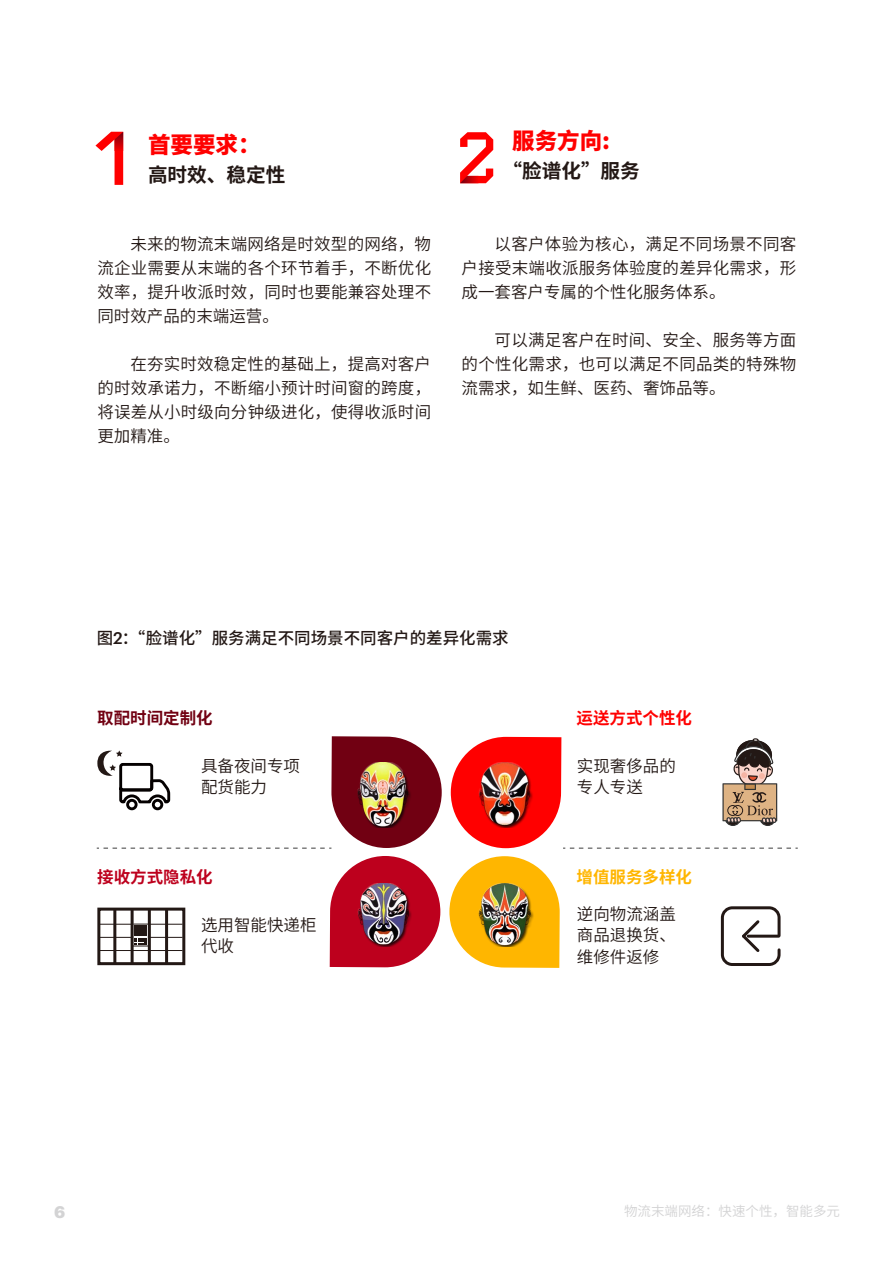
<style>
.page{position:relative;width:893px;height:1263px;background:#fff}
.page>*{position:absolute;margin:0;border:0;box-sizing:border-box;transform-origin:0 0}
.t1{font:800 22.5px "Source Han Sans SC";color:#f00}
.t2{font:700 19.65px "Source Han Sans SC";color:#231815}
.t3{font:16.5px/24px "Source Han Sans SC";letter-spacing:.01em;color:#231815;text-align:justify}
.t4{font:500 16.5px "Source Han Sans SC";color:#231815}
.t5{font:700 16.5px "Source Han Sans SC";color:#710012}
.t6{font:700 16.5px "Source Han Sans SC";color:#f00}
.t7{font:700 16.5px "Source Han Sans SC";color:#ffb600}
.t8{font:700 16.5px "Source Han Sans SC";color:#bd001d}
.t9{font:700 16.5px "Graphik";color:#d3d3d4}
.t10{font:13.5px "Source Han Sans SC";color:#d3d3d4}
.s1{font-family:"Graphik"}
</style>
<div class="page">
<svg style="left:449px;top:856px;width:111px;height:112px"></svg>
<svg style="left:330px;top:856px;width:111px;height:111px"></svg>
<svg style="left:95px;top:132px;width:28px;height:53px"></svg>
<svg style="left:460px;top:132px;width:33px;height:51px"></svg>
<img style="left:350px;top:883px;width:65px;height:64px">
<img style="left:472px;top:883px;width:65px;height:64px">
<div style="left:97px;top:907px;width:88px;height:58px;border:3px solid #231815"></div>
<hr style="left:113px;top:909px;width:3px;height:55px;background:#231815">
<hr style="left:131px;top:909px;width:3px;height:55px;background:#231815">
<hr style="left:148px;top:909px;width:3px;height:55px;background:#231815">
<hr style="left:165px;top:909px;width:3px;height:55px;background:#231815">
<hr style="left:99px;top:924px;width:33px;height:1px;background:#231815">
<hr style="left:149px;top:924px;width:34px;height:1px;background:#231815">
<hr style="left:99px;top:937px;width:33px;height:1px;background:#231815">
<hr style="left:149px;top:937px;width:34px;height:1px;background:#231815">
<hr style="left:99px;top:950px;width:33px;height:1px;background:#231815">
<hr style="left:132px;top:950px;width:51px;height:1px;background:#231815">
<hr style="left:99px;top:963px;width:33px;height:1px;background:#231815">
<hr style="left:149px;top:963px;width:34px;height:1px;background:#231815">
<svg style="left:133px;top:924px;width:15px;height:1px"></svg>
<svg style="left:133px;top:938px;width:15px;height:9px"></svg>
<div style="left:135px;top:926px;width:12px;height:10px;background:#231815"></div>
<svg style="left:97px;top:736px;width:345px;height:113px"></svg>
<svg style="left:451px;top:737px;width:347px;height:112px"></svg>
<div style="left:721px;top:906px;width:60px;height:60px;border:3px solid #231815;border-radius:10px"></div>
<hr style="left:748px;top:935px;width:31px;height:3px;background:#231815">
<svg style="left:742px;top:920px;width:20px;height:32px"></svg>
<h1 class="t1" style="left:148px;top:132px;width:114px">首要要求：</h1>
<p class="t2" style="left:148px;top:163px;width:139px">高时效、稳定性</p>
<p class="t3" style="left:97px;top:232px;width:335px;text-indent:33px">未来的物流末端网络是时效型的网络，物流企业需要从末端的各个环节着手，不断优化效率，提升收派时效，同时也要能兼容处理不同时效产品的末端运营。</p>
<p class="t3" style="left:97px;top:352px;width:335px;text-indent:33px">在夯实时效稳定性的基础上，提高对客户的时效承诺力，不断缩小预计时间窗的跨度，将误差从小时级向分钟级进化，使得收派时间更加精准。</p>
<h1 class="t1" style="left:512px;top:128px;width:99px">服务方向:</h1>
<p class="t2" style="left:502px;top:159px;width:139px">“脸谱化”服务</p>
<p class="t3" style="left:462px;top:232px;width:336px;text-indent:33px">以客户体验为核心，满足不同场景不同客户接受末端收派服务体验度的差异化需求，形成一套客户专属的个性化服务体系。</p>
<p class="t3" style="left:462px;top:328px;width:336px;text-indent:33px">可以满足客户在时间、安全、服务等方面的个性化需求，也可以满足不同品类的特殊物流需求，如生鲜、医药、奢饰品等。</p>
<p class="t4" style="left:97px;top:628px;width:413px">图<span class="s1">2</span>：“脸谱化”服务满足不同场景不同客户的差异化需求</p>
<p class="t5" style="left:97px;top:709px;width:117px">取配时间定制化</p>
<p class="t6" style="left:577px;top:709px;width:117px">运送方式个性化</p>
<p class="t3" style="left:201px;top:756px;width:101px;line-height:21px">具备夜间专项配货能力</p>
<p class="t3" style="left:577px;top:756px;width:100px;line-height:21px">实现奢侈品的专人专送</p>
<p class="t8" style="left:97px;top:868px;width:117px">接收方式隐私化</p>
<p class="t3" style="left:201px;top:915px;width:117px;line-height:21px">选用智能快递柜代收</p>
<p class="t7" style="left:577px;top:868px;width:117px">增值服务多样化</p>
<p class="t3" style="left:577px;top:904px;width:100px;line-height:21px">逆向物流涵盖商品退换货、维修件返修</p>
<p class="t9" style="left:54px;top:1199px;width:13px">6</p>
<p class="t10" style="left:624px;top:1203px;width:218px">物流末端网络：快速个性，智能多元</p>
</div>
